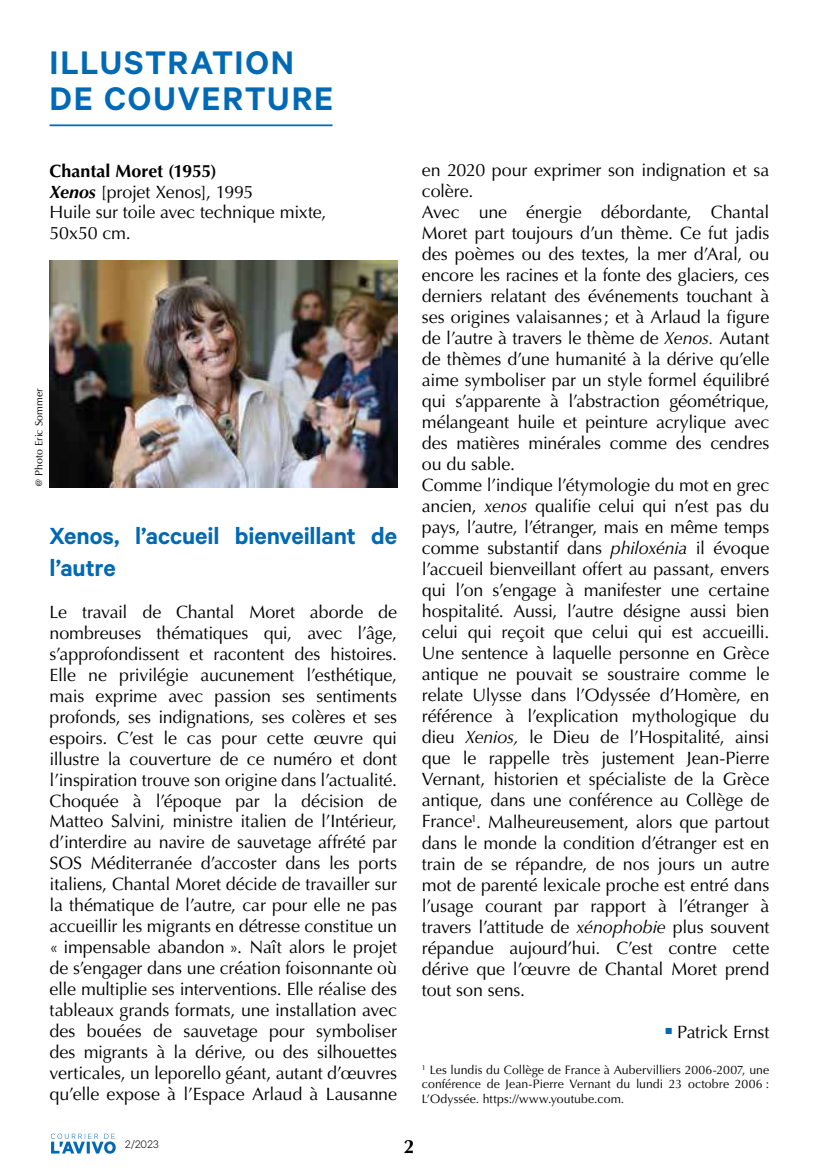
<style>
.page{position:relative;width:819px;height:1176px;background:#fff}
.page>*{position:absolute;margin:0;border:0;box-sizing:border-box;transform-origin:0 0}
.t1{font:600 36.75px/36.8px "Calibre";letter-spacing:.045em;color:#0069b4}
.t2{font:600 26.25px/31.5px "Calibre";letter-spacing:-.005em;color:#0069b4}
.t3{font:700 19.25px "Optima LT Std";color:#000}
.t4{font:17.85px/21px "Optima LT Std";letter-spacing:-.01em;color:#000}
.t5{font:12.25px/14.7px "Optima LT Std";letter-spacing:.01em;color:#000;text-align:justify}
.t6{font:300 12.25px "Calibre";color:#000}
.t7{font:10.5px "Optima LT Std";letter-spacing:.01em;color:#000}
.s1{font-weight:700}
.s2{font-weight:700;font-style:italic}
.s3{font-style:italic}
</style>
<div class="page">
<svg style="left:51px;top:1133px;width:65px;height:20px"></svg>
<hr style="left:50px;top:124px;width:282px;height:2px;background:#0069b4">
<img style="left:50px;top:260px;width:347px;height:228px">
<h1 class="t1" style="left:50px;top:43px;width:285px">ILLUSTRATION<br>DE COUVERTURE</h1>
<p class="t4" style="left:50px;top:160px;width:278px"><span class="s1">Chantal Moret (1955)<br></span><span class="s2">Xenos</span> [projet Xenos], 1995<br>Huile sur toile avec technique mixte,<br>50x50 cm.</p>
<p class="t7" style="left:33px;top:487px;width:101px;rotate:-90deg">@ Photo Eric Sommer</p>
<h2 class="t2" style="left:50px;top:519px;width:349px">Xenos, l’accueil bienveillant de l’autre</h2>
<p class="t4" style="left:50px;top:601px;width:349px;text-align:justify">Le travail de Chantal Moret aborde de nombreuses thématiques qui, avec l’âge, s’approfondissent et racontent des histoires.<br>Elle ne privilégie aucunement l’esthétique, mais exprime avec passion ses sentiments profonds, ses indignations, ses colères et ses espoirs. C’est le cas pour cette œuvre qui illustre la couverture de ce numéro et dont l’inspiration trouve son origine dans l’actualité.<br>Choquée à l’époque par la décision de Matteo Salvini, ministre italien de l’Intérieur, d’interdire au navire de sauvetage affrété par SOS Méditerranée d’accoster dans les ports italiens, Chantal Moret décide de travailler sur la thématique de l’autre, car pour elle ne pas accueillir les migrants en détresse constitue un « impensable abandon ». Naît alors le projet de s’engager dans une création foisonnante où elle multiplie ses interventions. Elle réalise des tableaux grands formats, une installation avec des bouées de sauvetage pour symboliser des migrants à la dérive, ou des silhouettes verticales, un leporello géant, autant d’œuvres qu’elle expose à l’Espace Arlaud à Lausanne</p>
<p class="t4" style="left:422px;top:160px;width:349px">en 2020 pour exprimer son indignation et sa colère.<br>Avec une énergie débordante, Chantal Moret part toujours d’un thème. Ce fut jadis des poèmes ou des textes, la mer d’Aral, ou encore les racines et la fonte des glaciers, ces derniers relatant des événements touchant à ses origines valaisannes; et à Arlaud la figure de l’autre à travers le thème de <span class="s3">Xenos.</span> Autant de thèmes d’une humanité à la dérive qu’elle aime symboliser par un style formel équilibré qui s’apparente à l’abstraction géométrique, mélangeant huile et peinture acrylique avec des matières minérales comme des cendres ou du sable.<br>Comme l’indique l’étymologie du mot en grec ancien, <span class="s3">xenos</span> qualifie celui qui n’est pas du pays, l’autre, l’étranger, mais en même temps comme substantif dans <span class="s3">philoxénia</span> il évoque l’accueil bienveillant offert au passant, envers qui l’on s’engage à manifester une certaine hospitalité. Aussi, l’autre désigne aussi bien celui qui reçoit que celui qui est accueilli.<br>Une sentence à laquelle personne en Grèce antique ne pouvait se soustraire comme le relate Ulysse dans l’Odyssée d’Homère, en référence à l’explication mythologique du dieu <span class="s3">Xenios,</span> le Dieu de l’Hospitalité, ainsi que le rappelle très justement Jean-Pierre Vernant, historien et spécialiste de la Grèce antique, dans une conférence au Collège de France<sup>1</sup>. Malheureusement, alors que partout dans le monde la condition d’étranger est en train de se répandre, de nos jours un autre mot de parenté lexicale proche est entré dans l’usage courant par rapport à l’étranger à travers l’attitude de <span class="s3">xénophobie</span> plus souvent répandue aujourd’hui. C’est contre cette dérive que l’œuvre de Chantal Moret prend tout son sens.</p>
<p class="t4" style="left:665px;top:1021px;width:105px"><sup>■</sup> Patrick Ernst</p>
<p class="t5" style="left:422px;top:1062px;width:349px"><sup>1</sup> Les lundis du Collège de France à Aubervilliers 2006-2007, une conférence de Jean-Pierre Vernant du lundi 23 octobre 2006 :<br>L’Odyssée. https://www.youtube.com.</p>
<p class="t6" style="left:125px;top:1137px;width:35px">2/2023</p>
<p class="t3" style="left:404px;top:1135px;width:12px">2</p>
</div>
